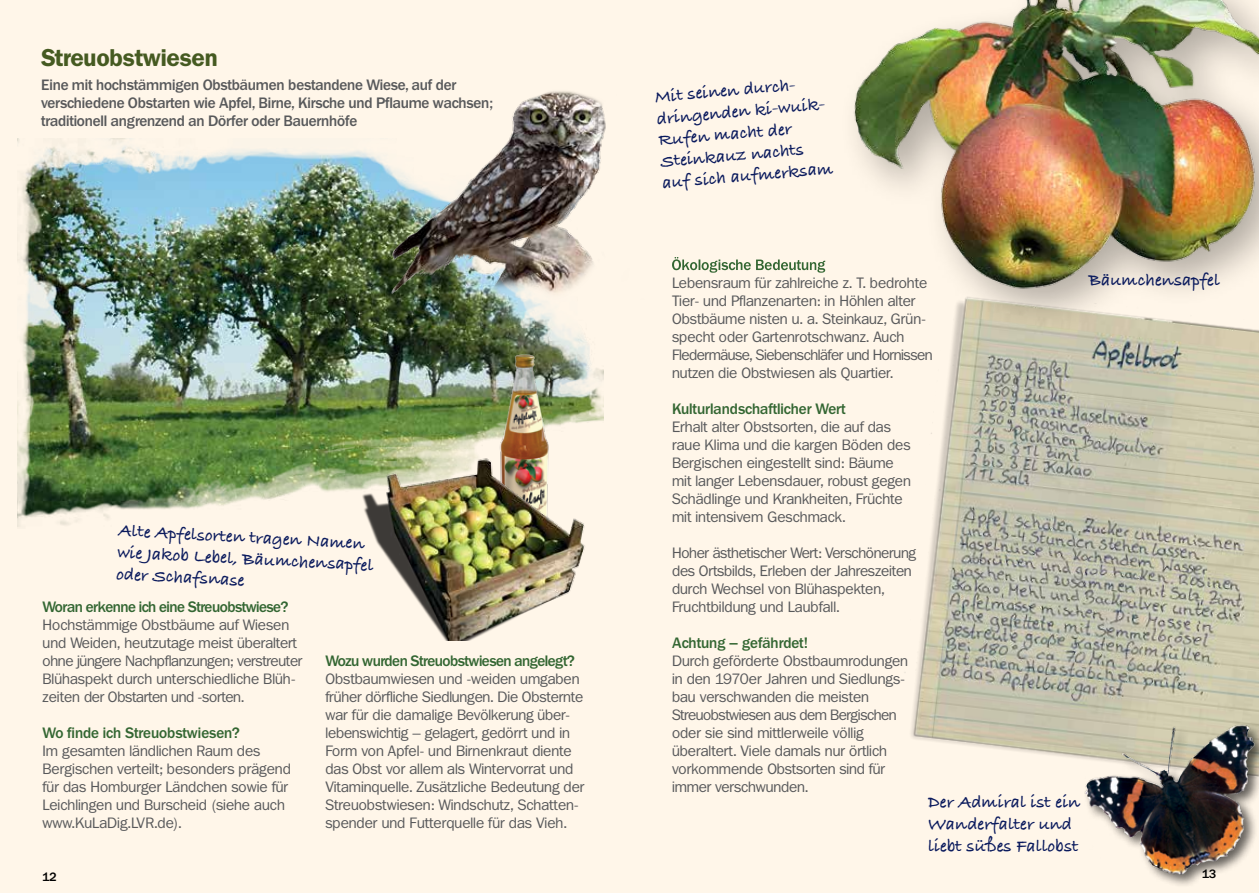
<style>
.page{position:relative;width:1259px;height:893px;background:#fff6e9}
.page>*{position:absolute;margin:0;border:0;box-sizing:border-box;transform-origin:0 0}
.t1{font:600 24px "Franklin ITCBQ";letter-spacing:-.01em;color:#455a21}
.t2{font:18px/21.6px "Bradley Hand ITCTT Bold";color:#0a1a5d}
.t3{font:15px/18px "Franklin ITCBQ";color:#58595b}
.t4{font:500 15px/18px "Franklin ITCBQ";letter-spacing:-.01em;color:#58595b}
.t5{font:500 15px "Franklin ITCBQ";color:#336632}
.t6{font:500 15px "Franklin ITCBQ";letter-spacing:-.03em;color:#336632}
.t7{font:500 12px "Franklin ITCBQ";color:#000}
</style>
<div class="page">
<img style="left:17px;top:138px;width:587px;height:389px">
<img style="left:904px;top:335px;width:355px;height:421px">
<img style="left:485px;top:347px;width:74px;height:105px">
<img style="left:356px;top:452px;width:248px;height:188px">
<div style="left:838px;top:0;width:421px;height:335px;background:#000;opacity:.3"></div>
<img style="left:825px;top:0;width:434px;height:308px">
<svg style="left:672px;top:257px;width:153px;height:16px"></svg>
<img style="left:1062px;top:705px;width:197px;height:180px">
<img style="left:370px;top:91px;width:236px;height:208px">
<h1 class="t1" style="left:41px;top:44px;width:178px">Streuobstwiesen</h1>
<p class="t4" style="left:41px;top:76px;width:453px">Eine mit hochstämmigen Obstbäumen bestandene Wiese, auf der verschiedene Obstarten wie Apfel, Birne, Kirsche und Pflaume wachsen; traditionell angrenzend an Dörfer oder Bauernhöfe</p>
<p class="t2" style="left:119px;top:521px;width:258px;rotate:3deg">Alte Apfelsorten tragen Namen wie Jakob Lebel, Bäumchensapfel oder Schafsnase</p>
<p class="t6" style="left:43px;top:599px;width:247px">Woran erkenne ich eine Streuobstwiese?</p>
<p class="t3" style="left:43px;top:616px;width:261px">Hochstämmige Obstbäume auf Wiesen und Weiden, heutzutage meist überaltert ohne jüngere Nachpflanzungen; verstreuter Blühaspekt durch unterschiedliche Blüh&shy;zeiten der Obstarten und -sorten.</p>
<p class="t5" style="left:43px;top:725px;width:199px">Wo finde ich Streuobstwiesen?</p>
<p class="t3" style="left:43px;top:742px;width:250px">Im gesamten ländlichen Raum des Bergischen verteilt; besonders prägend für das Homburger Ländchen sowie für Leichlingen und Burscheid (siehe auch www.KuLaDig.LVR.de).</p>
<p class="t6" style="left:325px;top:653px;width:251px">Wozu wurden Streuobstwiesen angelegt?</p>
<p class="t3" style="left:325px;top:670px;width:261px">Obstbaumwiesen und -weiden umgaben früher dörfliche Siedlungen. Die Obsternte war für die damalige Bevölkerung über&shy;lebenswichtig – gelagert, gedörrt und in Form von Apfel- und Birnenkraut diente das Obst vor allem als Wintervorrat und Vitaminquelle. Zusätzliche Bedeutung der Streuobstwiesen: Windschutz, Schatten&shy;spender und Futterquelle für das Vieh.</p>
<p class="t2" style="left:654px;top:87px;width:173px;rotate:-5deg">Mit seinen durch&shy;dringenden ki-wuik-<br>Rufen macht der<br>Steinkauz nachts auf sich aufmerksam</p>
<p class="t3" style="left:672px;top:274px;width:262px">Lebensraum für zahlreiche z. T. bedrohte Tier- und Pflanzenarten: in Höhlen alter Obstbäume nisten u. a. Steinkauz, Grün&shy;specht oder Gartenrotschwanz. Auch Fledermäuse, Siebenschläfer und Hornissen nutzen die Obstwiesen als Quartier.</p>
<p class="t5" style="left:672px;top:401px;width:175px">Kulturlandschaftlicher Wert</p>
<p class="t3" style="left:672px;top:418px;width:240px">Erhalt alter Obstsorten, die auf das raue Klima und die kargen Böden des Bergischen eingestellt sind: Bäume mit langer Lebensdauer, robust gegen Schädlinge und Krankheiten, Früchte mit intensivem Geschmack.</p>
<p class="t3" style="left:672px;top:544px;width:245px">Hoher ästhetischer Wert: Verschönerung des Ortsbilds, Erleben der Jahreszeiten durch Wechsel von Blühaspekten, Fruchtbildung und Laubfall.</p>
<p class="t5" style="left:672px;top:635px;width:137px">Achtung – gefährdet!</p>
<p class="t3" style="left:672px;top:652px;width:238px">Durch geförderte Obstbaumrodungen in den 1970er Jahren und Siedlungs&shy;bau verschwanden die meisten Streuobstwiesen aus dem Bergischen oder sie sind mittlerweile völlig überaltert. Viele damals nur örtlich vorkommende Obstsorten sind für immer verschwunden.</p>
<p class="t2" style="left:1089px;top:270px;width:133px">Bäumchensapfel</p>
<p class="t2" style="left:928px;top:792px;width:153px">Der Admiral ist ein<br>Wanderfalter und liebt süßes Fallobst</p>
<p class="t7" style="left:43px;top:870px;width:16px">12</p>
<p class="t7" style="left:1202px;top:867px;width:16px">13</p>
</div>
